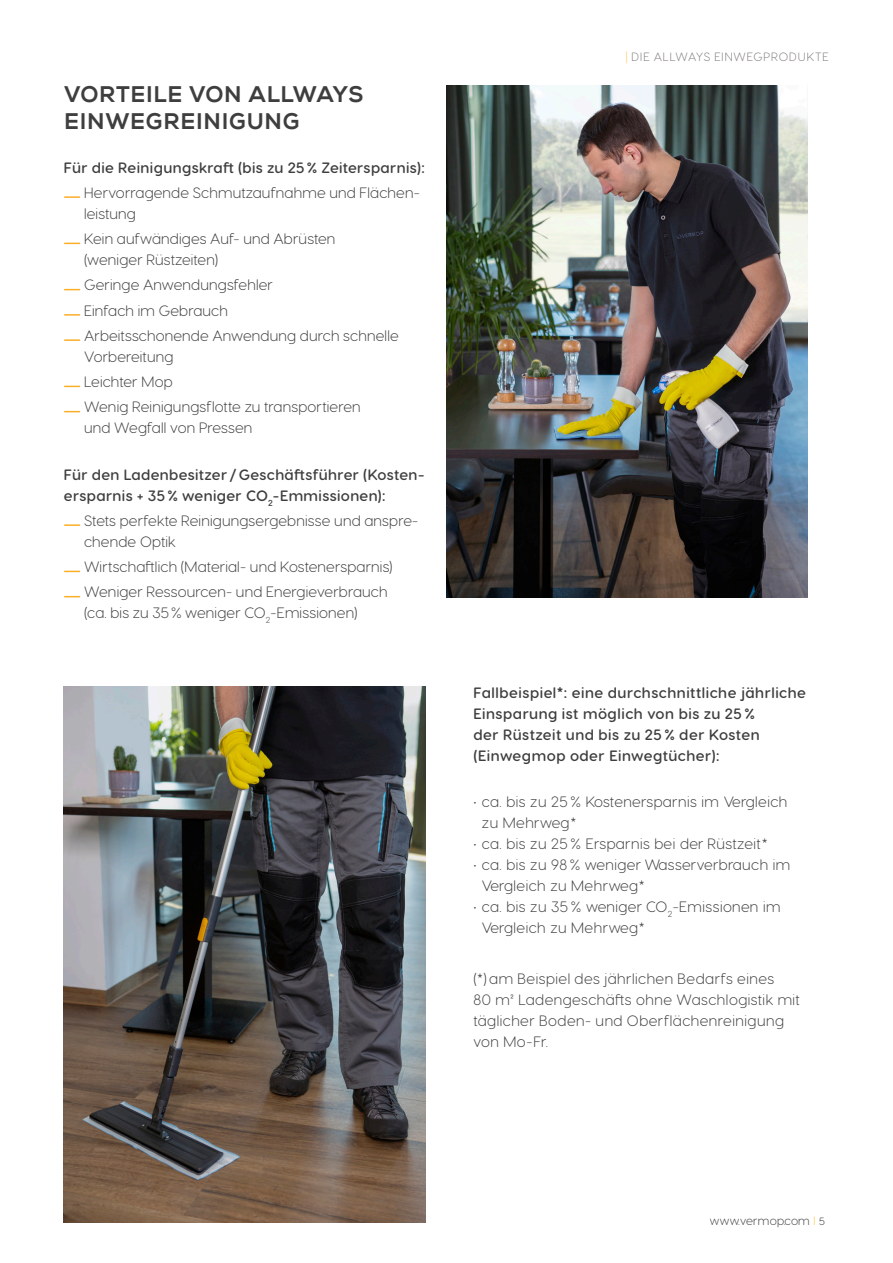
<style>
.page{position:relative;width:893px;height:1263px;background:#fff}
.page>*{position:absolute;margin:0;border:0;box-sizing:border-box;transform-origin:0 0}
.t1{font:22.5px/27px "Nexa X Bold";letter-spacing:.03em;color:#3e3e3f}
.t2{font:300 15px/25.2px "Visby Round CF";letter-spacing:.01em;color:#3e3e3f}
.t3{font:300 15px/21px "Visby Round CF";letter-spacing:.03em;color:#3e3e3f}
.t4{font:600 15px/21px "Visby Round CF";letter-spacing:.025em;color:#3e3e3f}
.t5{font:300 12px "Visby Round CF";letter-spacing:.07em;color:#817c7f}
.t6{font:300 12px "Visby Round CF";letter-spacing:.01em;color:#3e3e3f}
.s1{color:#fdc63e}
.s2{font-size:10.5px;color:#303032}
</style>
<div class="page">
<img style="left:64px;top:686px;width:361px;height:536px">
<img style="left:446px;top:85px;width:362px;height:512px">
<svg style="left:65px;top:196px;width:15px;height:2px"></svg>
<svg style="left:65px;top:243px;width:15px;height:1px"></svg>
<svg style="left:65px;top:289px;width:15px;height:1px"></svg>
<svg style="left:65px;top:314px;width:15px;height:2px"></svg>
<svg style="left:65px;top:339px;width:15px;height:2px"></svg>
<svg style="left:65px;top:386px;width:15px;height:1px"></svg>
<svg style="left:65px;top:411px;width:15px;height:1px"></svg>
<svg style="left:65px;top:524px;width:15px;height:2px"></svg>
<svg style="left:65px;top:571px;width:15px;height:1px"></svg>
<svg style="left:65px;top:596px;width:15px;height:1px"></svg>
<h1 class="t1" style="left:64px;top:81px;width:301px">VORTEILE VON ALLWAYS<br>EINWEGREINIGUNG</h1>
<p class="t4" style="left:64px;top:157px;width:362px">Für die Reinigungskraft (bis zu 25% Zeitersparnis):</p>
<p class="t2" style="left:84px;top:182px;width:337px;line-height:21px">Hervorragende Schmutzaufnahme und Flächen&shy;leistung</p>
<p class="t2" style="left:84px;top:228px;width:253px;line-height:21px">Kein aufwändiges Auf- und Abrüsten (weniger Rüstzeiten)</p>
<p class="t2" style="left:84px;top:272px;width:316px">Geringe Anwendungsfehler<br>Einfach im Gebrauch<br>Arbeitsschonende Anwendung durch schnelle</p>
<p class="t2" style="left:84px;top:344px;width:278px">Vorbereitung<br>Leichter Mop<br>Wenig Reinigungsflotte zu transportieren</p>
<p class="t2" style="left:84px;top:415px;width:170px">und Wegfall von Pressen</p>
<p class="t4" style="left:64px;top:464px;width:362px">Für den Ladenbesitzer /Geschäftsführer (Kosten&shy;ersparnis + 35% weniger CO<sub>2</sub>-Emmissionen):</p>
<p class="t2" style="left:84px;top:510px;width:336px;line-height:21px">Stets perfekte Reinigungsergebnisse und anspre&shy;chende Optik</p>
<p class="t2" style="left:84px;top:554px;width:310px">Wirtschaftlich (Material- und Kostenersparnis)<br>Weniger Ressourcen- und Energieverbrauch</p>
<p class="t2" style="left:84px;top:600px;width:275px">(ca. bis zu 35% weniger CO<sub>2</sub>-Emissionen)</p>
<p class="t5" style="left:625px;top:49px;width:205px"><span class="s1">|</span> DIE ALLWAYS EINWEGPRODUKTE</p>
<p class="t4" style="left:473px;top:682px;width:334px">Fallbeispiel*: eine durchschnittliche jährliche Einsparung ist möglich von bis zu 25%<br>der Rüstzeit und bis zu 25% der Kosten (Einwegmop oder Einwegtücher):</p>
<p class="t3" style="left:482px;top:791px;width:307px;text-indent:-9px">• ca. bis zu 25 % Kostenersparnis im Vergleich zu Mehrweg*</p>
<p class="t3" style="left:473px;top:833px;width:296px">• ca. bis zu 25 % Ersparnis bei der Rüstzeit*</p>
<p class="t3" style="left:482px;top:854px;width:310px;text-indent:-9px">• ca. bis zu 98 % weniger Wasserverbrauch im<br>Vergleich zu Mehrweg*</p>
<p class="t3" style="left:482px;top:896px;width:300px;text-indent:-9px">• ca. bis zu 35 % weniger CO<sub>2</sub>-Emissionen im<br>Vergleich zu Mehrweg*</p>
<p class="t3" style="left:473px;top:968px;width:328px">(*) am Beispiel des jährlichen Bedarfs eines<br>80 m² Ladengeschäfts ohne Waschlogistik mit täglicher Boden- und Oberflächenreinigung von Mo-Fr.</p>
<p class="t6" style="left:710px;top:1213px;width:117px">www.vermop.com <span class="s1">I</span> <span class="s2">5</span></p>
</div>
